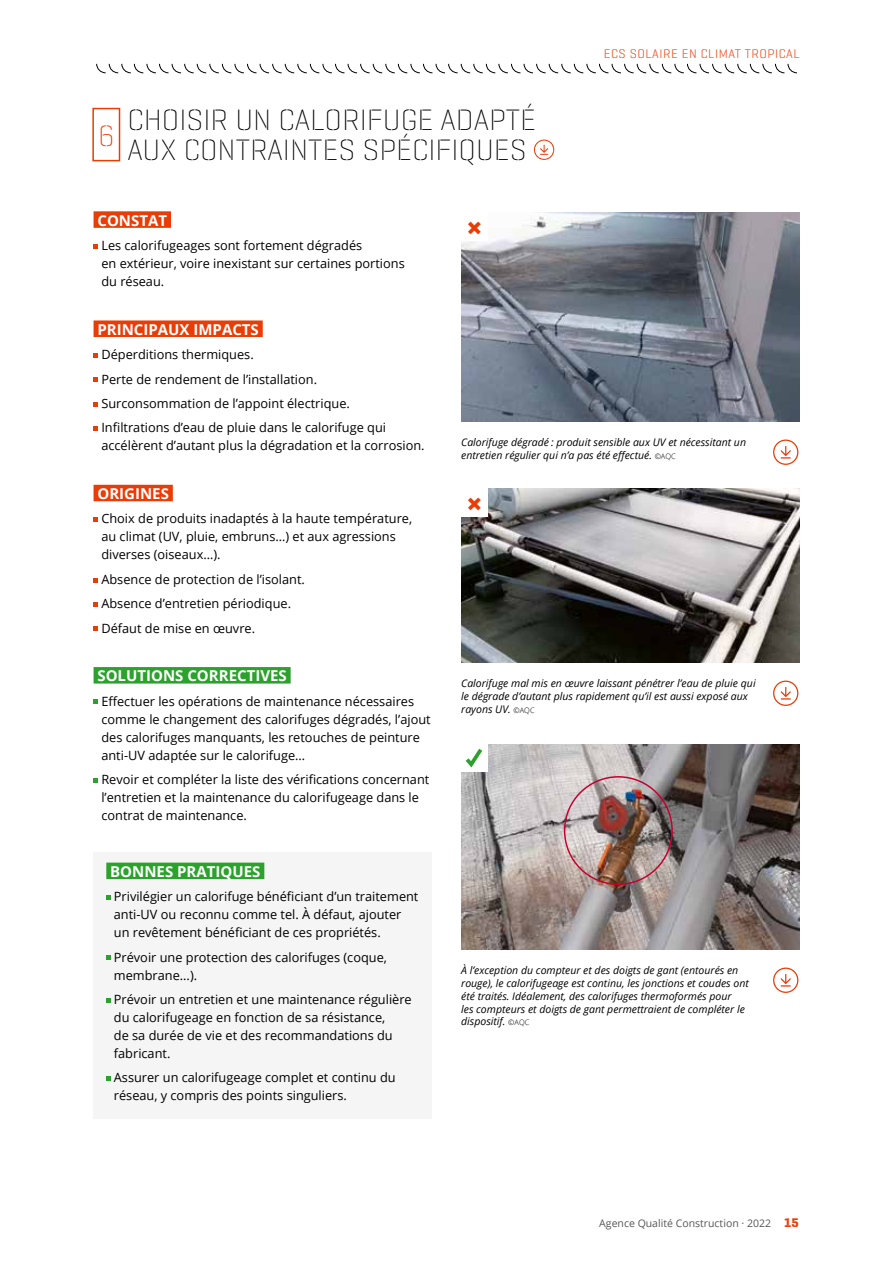
<style>
.page{position:relative;width:893px;height:1263px;background:#fff}
.page>*{position:absolute;margin:0;border:0;box-sizing:border-box;transform-origin:0 0}
.t1{font:30px/30px "Geogrotesque Stencil B Ul";color:#000}
.t2{font:30px "Geogrotesque Stencil B Ul";color:#ea3c05}
.t3{font:800 28.5px "Open Sans";color:#ea3c05}
.t4{font:700 15px "Open Sans";color:#fff}
.t5{font:12.75px/18px "Open Sans";color:#000}
.t6{font:12.75px "Geogrotesque Stencil A Lg";letter-spacing:.04em;color:#ea3c05}
.t7{font:italic 10.5px/12.8px "Open Sans";color:#000}
.t8{font:10.5px "Open Sans";color:#555756}
.s1{font-weight:300;font-style:normal;font-size:7.5px}
.s2{font-family:"Geogrotesque Stencil A";font-weight:700;font-size:12.75px;color:#ea3c05}
</style>
<div class="page">
<svg style="left:97px;top:64px;width:700px;height:10px"></svg>
<div style="left:92px;top:108px;width:28px;height:53px;border:2px solid #ea3c05"></div>
<svg style="left:534px;top:140px;width:20px;height:20px"></svg>
<div style="left:94px;top:211px;width:77px;height:17px;background:#ea3c05"></div>
<div style="left:94px;top:320px;width:169px;height:17px;background:#ea3c05"></div>
<div style="left:94px;top:485px;width:79px;height:16px;background:#ea3c05"></div>
<div style="left:94px;top:667px;width:197px;height:16px;background:#2da12e"></div>
<svg style="left:94px;top:244px;width:4px;height:4px"></svg>
<svg style="left:94px;top:353px;width:4px;height:5px"></svg>
<svg style="left:94px;top:377px;width:4px;height:5px"></svg>
<svg style="left:94px;top:402px;width:4px;height:4px"></svg>
<svg style="left:94px;top:426px;width:4px;height:5px"></svg>
<svg style="left:94px;top:517px;width:4px;height:5px"></svg>
<svg style="left:94px;top:578px;width:4px;height:4px"></svg>
<svg style="left:94px;top:602px;width:4px;height:5px"></svg>
<svg style="left:94px;top:626px;width:4px;height:5px"></svg>
<svg style="left:94px;top:700px;width:4px;height:4px"></svg>
<svg style="left:94px;top:778px;width:4px;height:5px"></svg>
<div style="left:94px;top:853px;width:338px;height:266px;background:#f5f5f5"></div>
<div style="left:106px;top:863px;width:158px;height:16px;background:#2da12e"></div>
<svg style="left:106px;top:895px;width:5px;height:5px"></svg>
<svg style="left:106px;top:955px;width:5px;height:5px"></svg>
<svg style="left:106px;top:998px;width:5px;height:4px"></svg>
<svg style="left:106px;top:1076px;width:5px;height:5px"></svg>
<svg style="left:773px;top:439px;width:25px;height:26px"></svg>
<img style="left:462px;top:213px;width:337px;height:208px">
<div style="left:453px;top:212px;width:34px;height:29px;background:#fff"></div>
<svg style="left:773px;top:680px;width:25px;height:26px"></svg>
<img style="left:462px;top:489px;width:337px;height:173px">
<div style="left:453px;top:489px;width:34px;height:28px;background:#fff"></div>
<svg style="left:773px;top:967px;width:25px;height:26px"></svg>
<img style="left:462px;top:744px;width:337px;height:205px">
<div style="left:452px;top:739px;width:35px;height:33px;background:#fff"></div>
<svg style="left:465px;top:748px;width:18px;height:20px"></svg>
<div style="left:564px;top:776px;width:109px;height:109px;border:2px solid #c6002f;border-radius:50%"></div>
<h1 class="t2" style="left:98px;top:117px;width:17px">6</h1>
<h1 class="t1" style="left:128px;top:104px;width:410px">CHOISIR UN CALORIFUGE ADAPTÉ<br>AUX CONTRAINTES SPÉCIFIQUES</h1>
<p class="t6" style="left:604px;top:46px;width:197px">ECS SOLAIRE EN CLIMAT TROPICAL</p>
<p class="t4" style="left:97px;top:210px;width:71px">CONSTAT</p>
<p class="t5" style="left:101px;top:236px;width:305px">Les calorifugeages sont fortement dégradés<br>en extérieur, voire inexistant sur certaines portions du réseau.</p>
<p class="t4" style="left:97px;top:319px;width:163px">PRINCIPAUX IMPACTS</p>
<p class="t5" style="left:101px;top:342px;width:286px;line-height:24.5px">Déperditions thermiques.<br>Perte de rendement de l’installation.<br>Surconsommation de l’appoint électrique.<br>Infiltrations d’eau de pluie dans le calorifuge qui</p>
<p class="t5" style="left:101px;top:436px;width:325px">accélèrent d’autant plus la dégradation et la corrosion.</p>
<p class="t4" style="left:97px;top:483px;width:73px">ORIGINES</p>
<p class="t5" style="left:101px;top:509px;width:312px">Choix de produits inadaptés à la haute température, au climat (UV, pluie, embruns…) et aux agressions diverses (oiseaux…).</p>
<p class="t5" style="left:101px;top:567px;width:205px;line-height:24.5px">Absence de protection de l’isolant.<br>Absence d’entretien périodique.<br>Défaut de mise en œuvre.</p>
<p class="t4" style="left:97px;top:665px;width:191px">SOLUTIONS CORRECTIVES</p>
<p class="t5" style="left:101px;top:692px;width:331px">Effectuer les opérations de maintenance nécessaires comme le changement des calorifuges dégradés, l’ajout des calorifuges manquants, les retouches de peinture anti-UV adaptée sur le calorifuge…</p>
<p class="t5" style="left:101px;top:770px;width:329px">Revoir et compléter la liste des vérifications concernant l’entretien et la maintenance du calorifugeage dans le contrat de maintenance.</p>
<p class="t4" style="left:110px;top:861px;width:152px">BONNES PRATIQUES</p>
<p class="t5" style="left:114px;top:887px;width:306px">Privilégier un calorifuge bénéficiant d’un traitement anti-UV ou reconnu comme tel. À défaut, ajouter un revêtement bénéficiant de ces propriétés.</p>
<p class="t5" style="left:114px;top:948px;width:275px">Prévoir une protection des calorifuges (coque, membrane...).</p>
<p class="t5" style="left:114px;top:990px;width:299px">Prévoir un entretien et une maintenance régulière du calorifugeage en fonction de sa résistance,<br>de sa durée de vie et des recommandations du fabricant.</p>
<p class="t5" style="left:114px;top:1068px;width:283px">Assurer un calorifugeage complet et continu du réseau, y compris des points singuliers.</p>
<h2 class="t3" style="left:466px;top:206px;width:18px">×</h2>
<p class="t7" style="left:461px;top:436px;width:286px">Calorifuge dégradé : produit sensible aux UV et nécessitant un entretien régulier qui n’a pas été effectué. <span class="s1">©AQC</span></p>
<h2 class="t3" style="left:466px;top:482px;width:18px">×</h2>
<p class="t7" style="left:461px;top:677px;width:296px">Calorifuge mal mis en œuvre laissant pénétrer l’eau de pluie qui le dégrade d’autant plus rapidement qu’il est aussi exposé aux rayons UV. <span class="s1">©AQC</span></p>
<p class="t7" style="left:461px;top:964px;width:289px">À l’exception du compteur et des doigts de gant (entourés en rouge), le calorifugeage est continu, les jonctions et coudes ont été traités. Idéalement, des calorifuges thermoformés pour<br>les compteurs et doigts de gant permettraient de compléter le dispositif. <span class="s1">©AQC</span></p>
<p class="t8" style="left:599px;top:1216px;width:201px">Agence Qualité Construction · 2022 <span class="s2">15</span></p>
</div>
